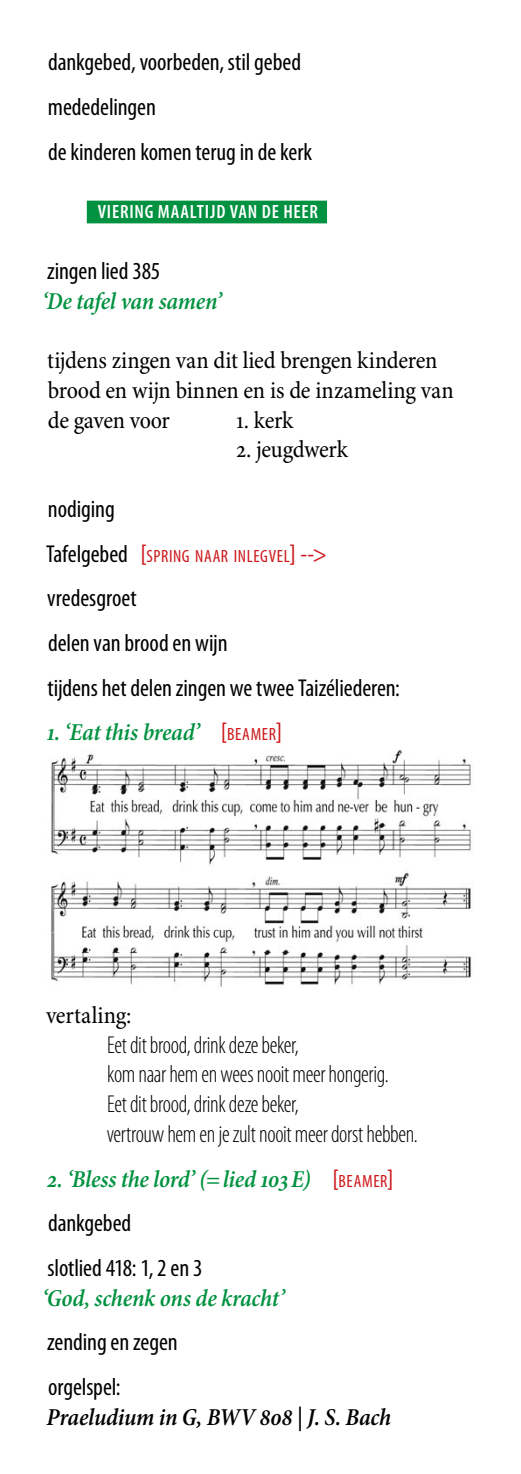
<style>
.page{position:relative;width:521px;height:1474px;background:#fff}
.page>*{position:absolute;margin:0;border:0;box-sizing:border-box;transform-origin:0 0}
.structuur{font:condensed 24.5px "Myriad Pro";letter-spacing:-.005em;color:#000}
.Liedtekst{font:300 condensed 24.5px "Myriad Pro";letter-spacing:-.015em;color:#000;scale:.95 1}
.t1{font:condensed 24.5px/29.8px "Minion Pro";letter-spacing:-.01em;color:#000}
.lied{font:italic 600 condensed 24.5px "Minion Pro";letter-spacing:-.01em;color:#009240}
.lied-2{font:italic 600 condensed 24.5px "Minion Pro";letter-spacing:-.01em;color:#000}
.hoofdstructuur_litur{font:600 condensed 19.25px "Myriad Pro";letter-spacing:.04em;color:#fff}
.structuur-2{font:condensed 17.68px "Myriad Pro";letter-spacing:.035em;color:#cd171a}
.s1{font-size:24.5px;color:#000}
.s2{font-size:25.38px}
.s3{font-size:24.5px}
.s4{font-family:"Myriad Pro";font-weight:400;font-style:normal;font-size:25.38px;color:#cd171a}
.s5{font-family:"Myriad Pro";font-weight:400;font-style:normal;font-size:17.68px;color:#cd171a}
</style>
<div class="page">
<div style="left:87px;top:201px;width:240px;height:22px;background:#009240"></div>
<img style="left:51px;top:750px;width:421px;height:237px">
<p class="structuur" style="left:48px;top:48px;width:254px">dankgebed, voorbeden, stil gebed</p>
<p class="structuur" style="left:48px;top:92px;width:109px">mededelingen</p>
<p class="structuur" style="left:48px;top:137px;width:265px">de kinderen komen terug in de kerk</p>
<p class="hoofdstructuur_litur" style="left:98px;top:201px;width:222px">VIERING MAALTIJD VAN DE HEER</p>
<p class="structuur" style="left:47px;top:256px;width:115px">zingen lied 385</p>
<p class="lied" style="left:42px;top:286px;width:181px">‘De tafel van samen’</p>
<p class="t1" style="left:47px;top:346px;width:408px">tijdens zingen van dit lied brengen kinderen brood en wijn binnen en is de inzameling van de gaven voor</p>
<p class="t1" style="left:236px;top:406px;width:59px">1. kerk</p>
<p class="t1" style="left:236px;top:435px;width:113px">2. jeugdwerk</p>
<p class="structuur" style="left:48px;top:494px;width:68px">nodiging</p>
<p class="structuur-2" style="left:46px;top:545px;width:282px"><span class="s1">Tafelgebed</span> <span class="s2">[</span>SPRING NAAR INLEGVEL<span class="s2">]</span> <span class="s3">--&gt;</span></p>
<p class="structuur" style="left:47px;top:583px;width:91px">vredesgroet</p>
<p class="structuur" style="left:48px;top:628px;width:181px">delen van brood en wijn</p>
<p class="structuur" style="left:48px;top:672px;width:354px">tijdens het delen zingen we twee Taizéliederen:</p>
<p class="lied" style="left:47px;top:717px;width:237px">1. ‘Eat this bread’ <span class="s4">[</span><span class="s5">BEAMER</span><span class="s4">]</span></p>
<p class="t1" style="left:46px;top:1001px;width:87px">vertaling:</p>
<p class="Liedtekst" style="left:107px;top:1031px;width:203px">Eet dit brood, drink deze beker,</p>
<p class="Liedtekst" style="left:107px;top:1061px;width:298px">kom naar hem en wees nooit meer hongerig.</p>
<p class="Liedtekst" style="left:107px;top:1091px;width:203px">Eet dit brood, drink deze beker,</p>
<p class="Liedtekst" style="left:107px;top:1120px;width:329px">vertrouw hem en je zult nooit meer dorst hebben.</p>
<p class="lied" style="left:47px;top:1164px;width:348px">2. ‘Bless the lord’ (=lied 103E) <span class="s4">[</span><span class="s5">BEAMER</span><span class="s4">]</span></p>
<p class="structuur" style="left:48px;top:1208px;width:85px">dankgebed</p>
<p class="structuur" style="left:48px;top:1252px;width:156px">slotlied 418: 1, 2 en 3</p>
<p class="lied" style="left:42px;top:1283px;width:244px">‘God, schenk ons de kracht’</p>
<p class="structuur" style="left:47px;top:1327px;width:132px">zending en zegen</p>
<p class="structuur" style="left:48px;top:1371px;width:74px">orgelspel:</p>
<p class="lied-2" style="left:46px;top:1402px;width:346px">Praeludium in G, BWV 808 | J. S. Bach</p>
</div>
